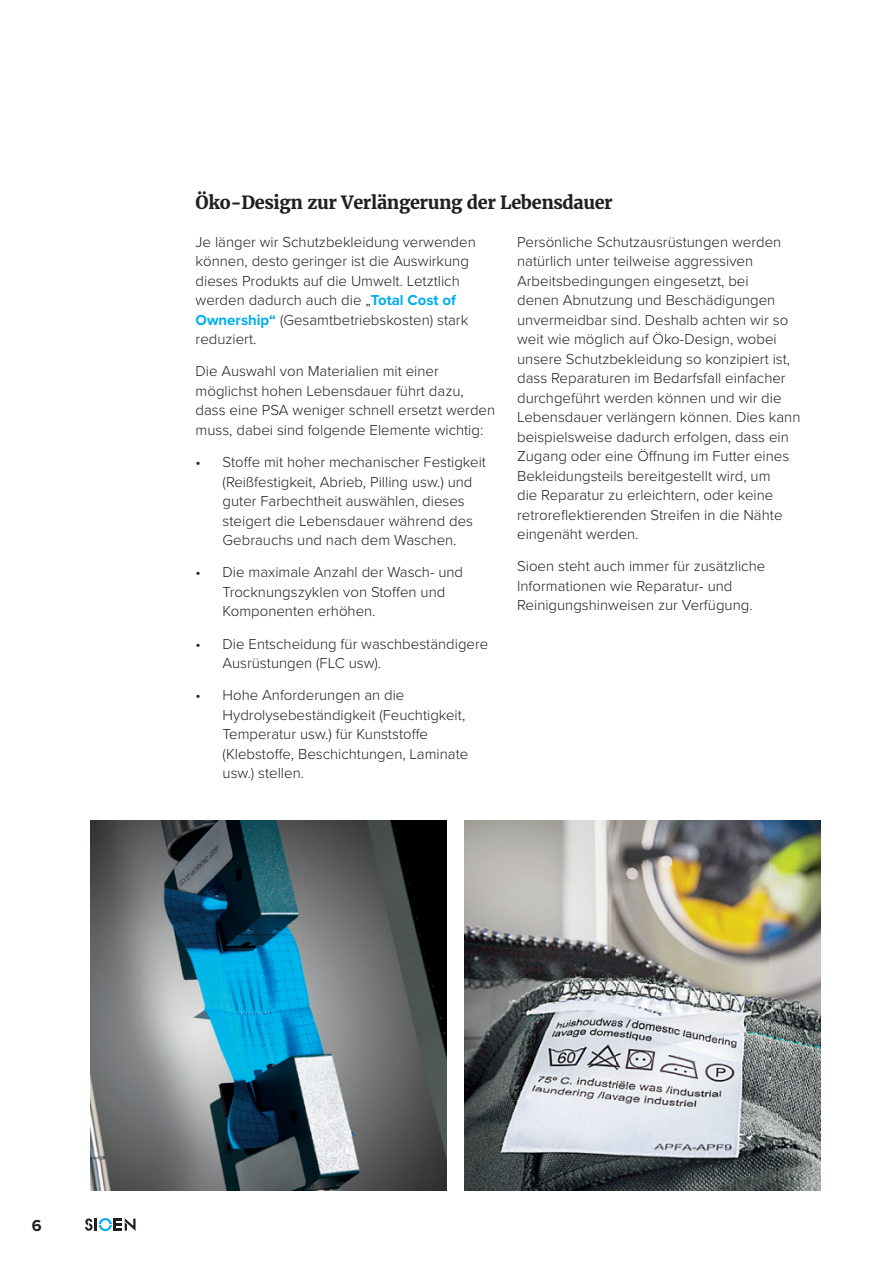
<style>
.page{position:relative;width:893px;height:1263px;background:#fff}
.page>*{position:absolute;margin:0;border:0;box-sizing:border-box;transform-origin:0 0}
.t1{font:700 18px "Merriweather";letter-spacing:-.02em;color:#231f20}
.t2{font:700 16.5px "Proxima Nova";color:#231f20}
.t3{font:300 15px/19.5px "Proxima Nova";color:#231f20}
.s1{font-weight:700;color:#00aeef}
</style>
<div class="page">
<img style="left:90px;top:820px;width:356px;height:371px">
<img style="left:464px;top:820px;width:357px;height:371px">
<svg style="left:85px;top:1218px;width:51px;height:13px"></svg>
<p class="t1" style="left:196px;top:190px;width:419px">Öko-Design zur Verlängerung der Lebensdauer</p>
<p class="t3" style="left:196px;top:231px;width:282px">Je länger wir Schutzbekleidung verwenden können, desto geringer ist die Auswirkung dieses Produkts auf die Umwelt. Letztlich werden dadurch auch die „<span class="s1">Total Cost of Ownership“</span> (Gesamtbetriebskosten) stark reduziert.</p>
<p class="t3" style="left:196px;top:361px;width:301px">Die Auswahl von Materialien mit einer möglichst hohen Lebensdauer führt dazu, dass eine PSA weniger schnell ersetzt werden muss, dabei sind folgende Elemente wichtig:</p>
<p class="t3" style="left:223px;top:451px;width:265px;text-indent:-27px">• Stoffe mit hoher mechanischer Festigkeit (Reißfestigkeit, Abrieb, Pilling usw.) und guter Farbechtheit auswählen, dieses steigert die Lebensdauer während des Gebrauchs und nach dem Waschen.</p>
<p class="t3" style="left:223px;top:562px;width:242px;text-indent:-27px">• Die maximale Anzahl der Wasch- und<br>Trocknungszyklen von Stoffen und<br>Komponenten erhöhen.</p>
<p class="t3" style="left:223px;top:633px;width:267px;text-indent:-27px">• Die Entscheidung für waschbeständigere<br>Ausrüstungen (FLC usw).</p>
<p class="t3" style="left:223px;top:685px;width:247px;text-indent:-27px">• Hohe Anforderungen an die<br>Hydrolysebeständigkeit (Feuchtigkeit,<br>Temperatur usw.) für Kunststoffe (Klebstoffe, Beschichtungen, Laminate usw.) stellen.</p>
<p class="t3" style="left:517px;top:231px;width:285px">Persönliche Schutzausrüstungen werden natürlich unter teilweise aggressiven Arbeitsbedingungen eingesetzt, bei<br>denen Abnutzung und Beschädigungen unvermeidbar sind. Deshalb achten wir so weit wie möglich auf Öko-Design, wobei unsere Schutzbekleidung so konzipiert ist, dass Reparaturen im Bedarfsfall einfacher durchgeführt werden können und wir die Lebensdauer verlängern können. Dies kann beispielsweise dadurch erfolgen, dass ein Zugang oder eine Öffnung im Futter eines Bekleidungsteils bereitgestellt wird, um<br>die Reparatur zu erleichtern, oder keine retroreflektierenden Streifen in die Nähte eingenäht werden.</p>
<p class="t3" style="left:517px;top:556px;width:250px">Sioen steht auch immer für zusätzliche<br>Informationen wie Reparatur- und<br>Reinigungshinweisen zur Verfügung.</p>
<p class="t2" style="left:32px;top:1213px;width:11px">6</p>
</div>
